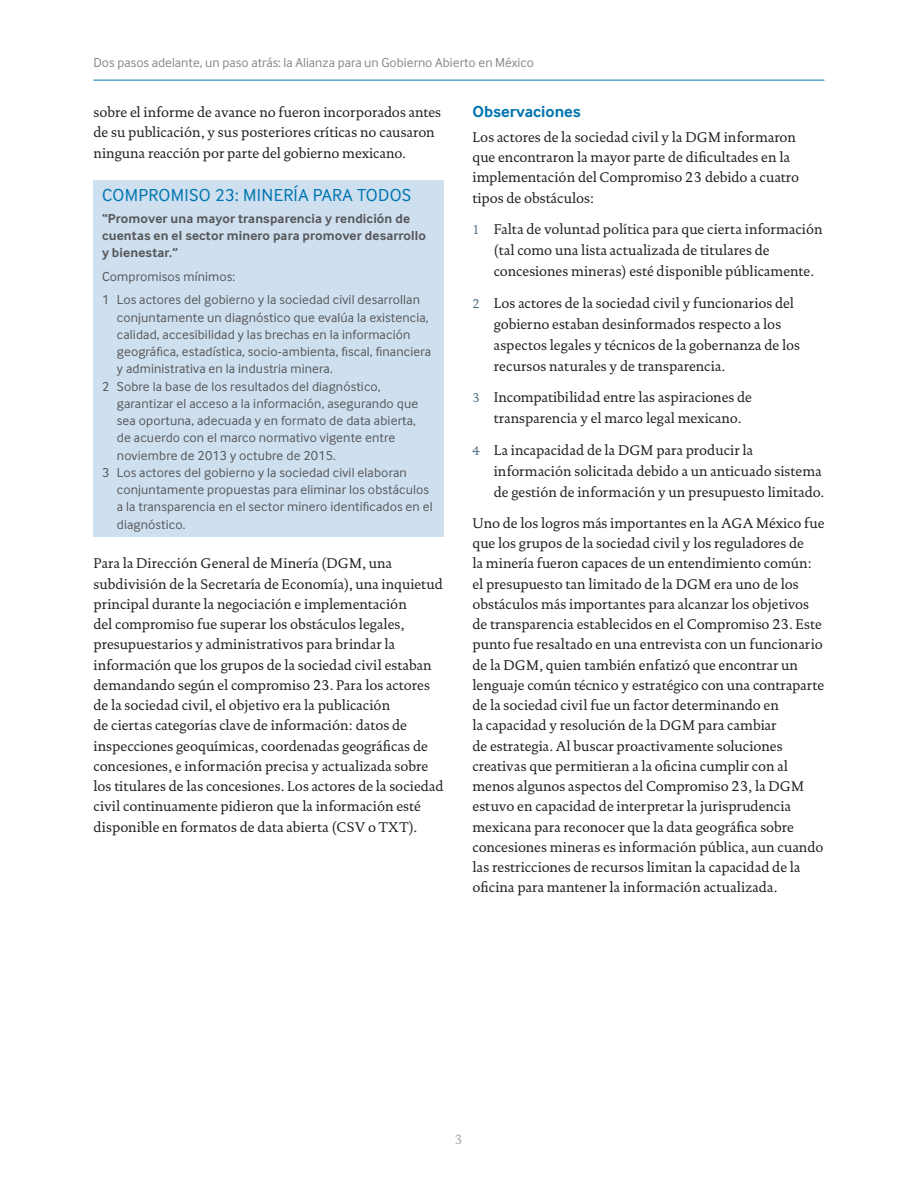
<style>
.page{position:relative;width:918px;height:1188px;background:#fff}
.page>*{position:absolute;margin:0;border:0;box-sizing:border-box;transform-origin:0 0}
.t1{font:18px "Inter Face";letter-spacing:.02em;color:#0075b0}
.t2{font:700 16.5px "Inter Face";color:#0075b0}
.t3{font:14.25px/20.2px "DTL Documenta T";color:#231f20}
.t4{font:13.5px/23.7px "Inter Face";letter-spacing:.01em;color:#57585a}
.t5{font:700 13.5px/17.2px "Inter Face";letter-spacing:.01em;color:#57585a}
.t6{font:13.5px "Inter Face";color:#87898c}
.t7{font:13.5px "DTL Documenta T";color:#a8a9ad}
.s1{font-size:12.75px;color:#516f85}
</style>
<div class="page">
<hr style="left:94px;top:80px;width:730px;height:1px;background:#0075b0">
<div style="left:94px;top:181px;width:350px;height:356px;background:#cedfef"></div>
<p class="t6" style="left:94px;top:55px;width:442px">Dos pasos adelante, un paso atrás: la Alianza para un Gobierno Abierto en México</p>
<p class="t3" style="left:94px;top:102px;width:349px">sobre el informe de avance no fueron incorporados antes de su publicación, y sus posteriores críticas no causaron ninguna reacción por parte del gobierno mexicano.</p>
<p class="t1" style="left:102px;top:185px;width:310px">COMPROMISO 23: MINERÍA PARA TODOS</p>
<p class="t5" style="left:102px;top:209px;width:326px">“Promover una mayor transparencia y rendición de cuentas en el sector minero para promover desarrollo y bienestar.”</p>
<p class="t4" style="left:102px;top:264px;width:319px">Compromisos mínimos:<br>1 Los actores del gobierno y la sociedad civil desarrollan</p>
<p class="t4" style="left:117px;top:305px;width:313px">conjuntamente un diagnóstico que evalúa la existencia,</p>
<p class="t4" style="left:117px;top:322px;width:295px">calidad, accesibilidad y las brechas en la información</p>
<p class="t4" style="left:117px;top:340px;width:316px">geográfica, estadística, socio-ambienta, fiscal, financiera</p>
<p class="t4" style="left:117px;top:357px;width:217px">y administrativa en la industria minera.</p>
<p class="t4" style="left:102px;top:374px;width:280px">2 Sobre la base de los resultados del diagnóstico,</p>
<p class="t4" style="left:117px;top:391px;width:303px">garantizar el acceso a la información, asegurando que</p>
<p class="t4" style="left:117px;top:409px;width:301px">sea oportuna, adecuada y en formato de data abierta,</p>
<p class="t4" style="left:117px;top:426px;width:280px">de acuerdo con el marco normativo vigente entre</p>
<p class="t4" style="left:117px;top:443px;width:220px">noviembre de 2013 y octubre de 2015.</p>
<p class="t4" style="left:102px;top:460px;width:306px">3 Los actores del gobierno y la sociedad civil elaboran</p>
<p class="t4" style="left:117px;top:478px;width:314px">conjuntamente propuestas para eliminar los obstáculos</p>
<p class="t4" style="left:117px;top:495px;width:317px">a la transparencia en el sector minero identificados en el</p>
<p class="t4" style="left:117px;top:512px;width:70px">diagnóstico.</p>
<p class="t3" style="left:94px;top:553px;width:352px">Para la Dirección General de Minería (DGM, una subdivisión de la Secretaría de Economía), una inquietud principal durante la negociación e implementación<br>del compromiso fue superar los obstáculos legales, presupuestarios y administrativos para brindar la información que los grupos de la sociedad civil estaban demandando según el compromiso 23. Para los actores de la sociedad civil, el objetivo era la publicación<br>de ciertas categorías clave de información: datos de inspecciones geoquímicas, coordenadas geográficas de concesiones, e información precisa y actualizada sobre los titulares de las concesiones. Los actores de la sociedad civil continuamente pidieron que la información esté disponible en formatos de data abierta (CSV o TXT).</p>
<p class="t2" style="left:472px;top:102px;width:110px">Observaciones</p>
<p class="t3" style="left:472px;top:127px;width:328px">Los actores de la sociedad civil y la DGM informaron que encontraron la mayor parte de dificultades en la implementación del Compromiso 23 debido a cuatro tipos de obstáculos:</p>
<p class="t3" style="left:494px;top:219px;width:330px;line-height:21px;text-indent:-21px"><span class="s1">1</span> Falta de voluntad política para que cierta información (tal como una lista actualizada de titulares de concesiones mineras) esté disponible públicamente.</p>
<p class="t3" style="left:494px;top:292px;width:308px;line-height:21px;text-indent:-21px"><span class="s1">2</span> Los actores de la sociedad civil y funcionarios del gobierno estaban desinformados respecto a los aspectos legales y técnicos de la gobernanza de los recursos naturales y de transparencia.</p>
<p class="t3" style="left:494px;top:387px;width:260px;line-height:21px;text-indent:-21px"><span class="s1">3</span> Incompatibilidad entre las aspiraciones de transparencia y el marco legal mexicano.</p>
<p class="t3" style="left:494px;top:440px;width:332px;line-height:21px;text-indent:-21px"><span class="s1">4</span> La incapacidad de la DGM para producir la información solicitada debido a un anticuado sistema de gestión de información y un presupuesto limitado.</p>
<p class="t3" style="left:472px;top:513px;width:353px">Uno de los logros más importantes en la AGA México fue que los grupos de la sociedad civil y los reguladores de<br>la minería fueron capaces de un entendimiento común: el presupuesto tan limitado de la DGM era uno de los obstáculos más importantes para alcanzar los objetivos de transparencia establecidos en el Compromiso 23. Este punto fue resaltado en una entrevista con un funcionario de la DGM, quien también enfatizó que encontrar un lenguaje común técnico y estratégico con una contraparte de la sociedad civil fue un factor determinando en<br>la capacidad y resolución de la DGM para cambiar<br>de estrategia. Al buscar proactivamente soluciones creativas que permitieran a la oficina cumplir con al menos algunos aspectos del Compromiso 23, la DGM estuvo en capacidad de interpretar la jurisprudencia mexicana para reconocer que la data geográfica sobre concesiones mineras es información pública, aun cuando las restricciones de recursos limitan la capacidad de la oficina para mantener la información actualizada.</p>
<p class="t7" style="left:455px;top:1131px;width:10px">3</p>
</div>
